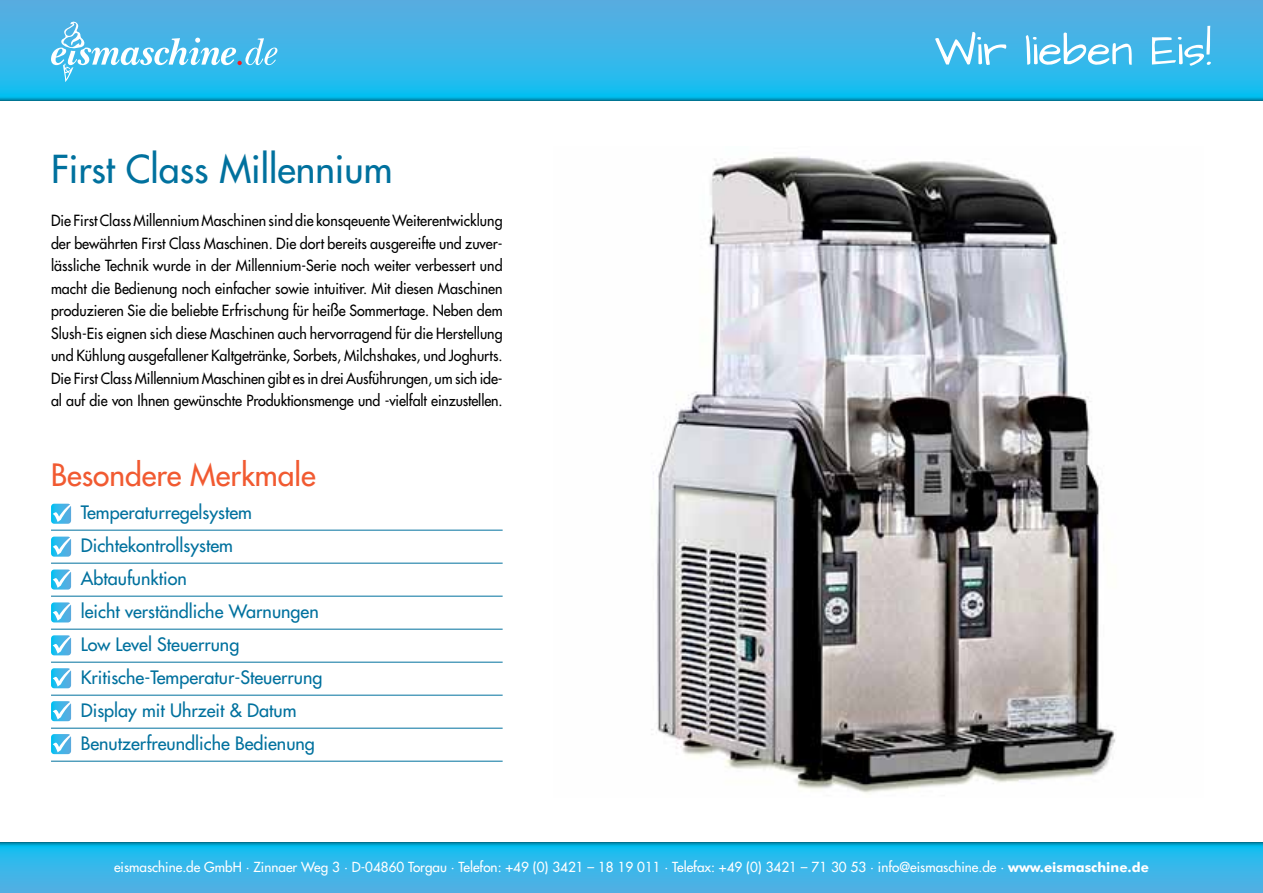
<style>
.page{position:relative;width:1263px;height:893px;background:#fff}
.page>*{position:absolute;margin:0;border:0;box-sizing:border-box;transform-origin:0 0}
.t1{font:37.5px "Futura";color:#00719e}
.t2{font:30px "Futura";color:#f15a31}
.t3{font:18px/33px "Futura";color:#00719e}
.t4{font:15px/22.5px "Futura";letter-spacing:-.01em;color:#000;text-align:justify;scale:.95 1}
.t5{font:13.5px "Futura";color:#fff}
.s1{font-family:"Futura BT";font-weight:700}
</style>
<div class="page">
<svg style="left:0;top:0;width:1263px;height:102px;background:#36b3e6"></svg>
<svg style="left:0;top:846px;width:1263px;height:47px;background:#36b6e9"></svg>
<svg style="left:51px;top:20px;width:226px;height:62px;background:#58c0eb"></svg>
<div style="left:0;top:101px;width:1263px;height:741px;background:#fff"></div>
<svg style="left:935px;top:32px;width:71px;height:33px"></svg>
<svg style="left:1026px;top:33px;width:106px;height:32px"></svg>
<svg style="left:1152px;top:26px;width:59px;height:40px"></svg>
<img style="left:651px;top:156px;width:465px;height:638px">
<hr style="left:51px;top:530px;width:452px;height:1px;background:#00719e">
<hr style="left:51px;top:563px;width:452px;height:1px;background:#00719e">
<hr style="left:51px;top:596px;width:452px;height:1px;background:#00719e">
<hr style="left:51px;top:629px;width:452px;height:1px;background:#00719e">
<hr style="left:51px;top:662px;width:452px;height:1px;background:#00719e">
<hr style="left:51px;top:695px;width:452px;height:1px;background:#00719e">
<hr style="left:51px;top:728px;width:452px;height:1px;background:#00719e">
<hr style="left:51px;top:761px;width:452px;height:1px;background:#00719e">
<svg style="left:51px;top:504px;width:20px;height:20px"></svg>
<svg style="left:51px;top:635px;width:20px;height:20px"></svg>
<svg style="left:51px;top:537px;width:20px;height:20px"></svg>
<svg style="left:51px;top:668px;width:20px;height:20px"></svg>
<svg style="left:51px;top:569px;width:20px;height:21px"></svg>
<svg style="left:51px;top:701px;width:20px;height:20px"></svg>
<svg style="left:51px;top:602px;width:20px;height:20px"></svg>
<svg style="left:51px;top:734px;width:20px;height:20px"></svg>
<h1 class="t1" style="left:51px;top:145px;width:343px">First Class Millennium</h1>
<p class="t4" style="left:51px;top:210px;width:477px">Die First Class Millennium Maschinen sind die konsqeuente Weiterentwicklung der bewährten First Class Maschinen. Die dort bereits ausgereifte und zuver&shy;lässliche Technik wurde in der Millennium-Serie noch weiter verbessert und macht die Bedienung noch einfacher sowie intuitiver. Mit diesen Maschinen produzieren Sie die beliebte Erfrischung für heiße Sommertage. Neben dem Slush-Eis eignen sich diese Maschinen auch hervorragend für die Herstellung und Kühlung ausgefallener Kaltgetränke, Sorbets, Milchshakes, und Joghurts.<br>Die First Class Millennium Maschinen gibt es in drei Ausführungen, um sich ide&shy;al auf die von Ihnen gewünschte Produktionsmenge und -vielfalt einzustellen.</p>
<h2 class="t2" style="left:51px;top:456px;width:266px">Besondere Merkmale</h2>
<p class="t3" style="left:81px;top:496px;width:243px">Temperaturregelsystem<br>Dichtekontrollsystem<br>Abtaufunktion<br>leicht verständliche Warnungen<br>Low Level Steuerrung<br>Kritische-Temperatur-Steuerrung<br>Display mit Uhrzeit &amp; Datum<br>Benutzerfreundliche Bedienung</p>
<p class="t5" style="left:114px;top:858px;width:1036px">eismaschine.de GmbH · Zinnaer Weg 3 · D-04860 Torgau · Telefon: +49 (0) 3421 – 18 19 011 · Telefax: +49 (0) 3421 – 71 30 53 · info@eismaschine.de · <span class="s1">www.eismaschine.de</span></p>
</div>
